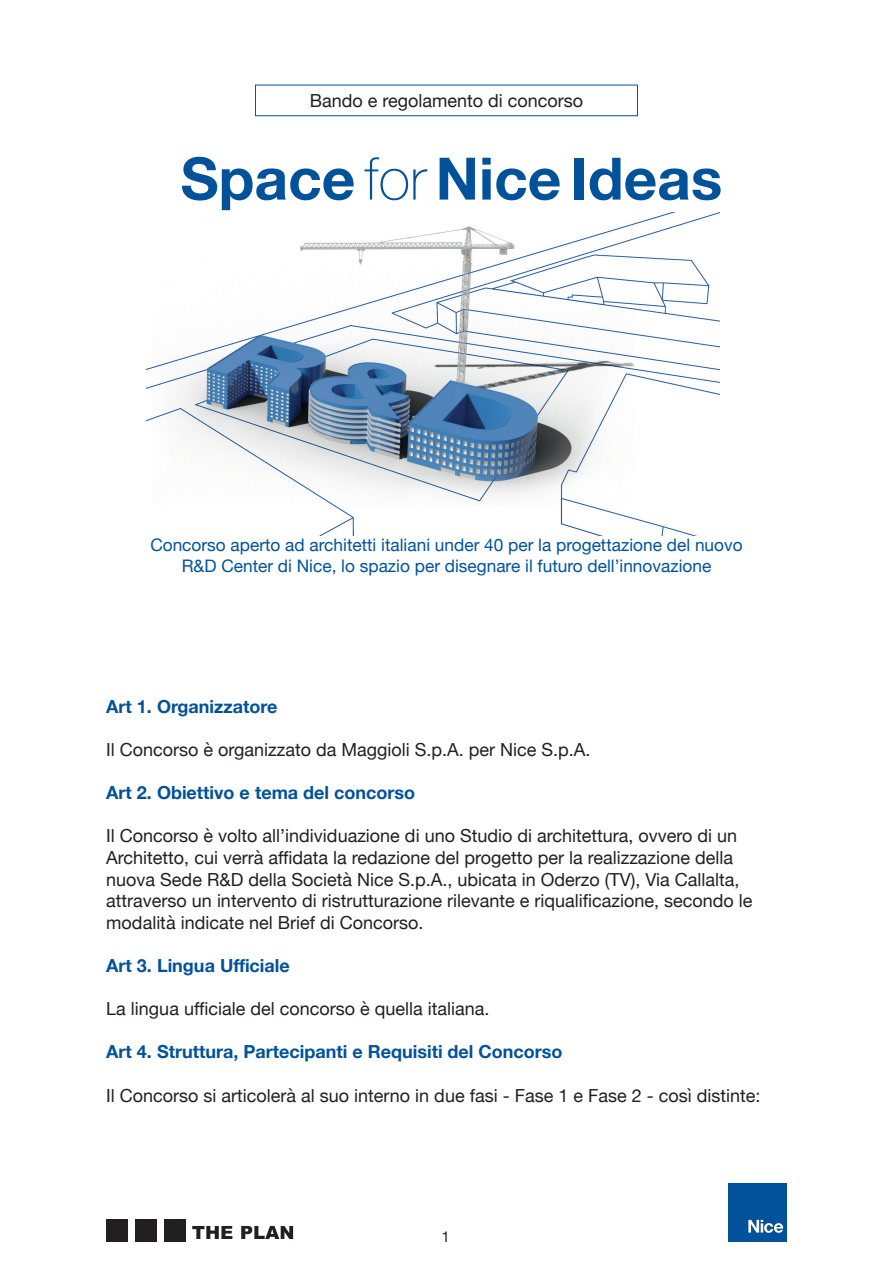
<style>
.page{position:relative;width:893px;height:1263px;background:#fff}
.page>*{position:absolute;margin:0;border:0;box-sizing:border-box;transform-origin:0 0}
.t1{font:700 58.65px "Helvetica Neue";color:#01529b}
.t2{font:18px/21.6px "Helvetica Neue";color:#231f20}
.t3{font:700 18px "Helvetica Neue";color:#01529b}
.t4{font:17.25px/20.7px "Helvetica Neue";color:#01529b;text-align:center}
.t5{font:15px "Helvetica Neue";color:#231f20}
.s1{font-weight:100}
</style>
<div class="page">
<div style="left:728px;top:1183px;width:59px;height:59px;background:#01529b"></div>
<svg style="left:748px;top:1220px;width:35px;height:13px"></svg>
<div style="left:106px;top:1220px;width:22px;height:22px;background:#231f20"></div>
<div style="left:135px;top:1220px;width:21px;height:22px;background:#231f20"></div>
<div style="left:164px;top:1220px;width:22px;height:22px;background:#231f20"></div>
<svg style="left:192px;top:1226px;width:40px;height:13px"></svg>
<svg style="left:241px;top:1226px;width:52px;height:13px"></svg>
<div style="left:255px;top:85px;width:383px;height:31px;border:1px solid #01529b"></div>
<img style="left:147px;top:213px;width:572px;height:322px">
<p class="t2" style="left:310px;top:91px;width:275px">Bando e regolamento di concorso</p>
<h1 class="t1" style="left:181px;top:133px;width:543px">Space <span class="s1">for</span> Nice Ideas</h1>
<p class="t4" style="left:150px;top:536px;width:594px">Concorso aperto ad architetti italiani under 40 per la progettazione del nuovo<br>R&amp;D Center di Nice, lo spazio per disegnare il futuro dell’innovazione</p>
<p class="t3" style="left:106px;top:692px;width:173px">Art 1. Organizzatore</p>
<p class="t2" style="left:106px;top:740px;width:486px">Il Concorso è organizzato da Maggioli S.p.A. per Nice S.p.A.</p>
<p class="t3" style="left:106px;top:779px;width:310px">Art 2. Obiettivo e tema del concorso</p>
<p class="t2" style="left:106px;top:826px;width:648px">Il Concorso è volto all’individuazione di uno Studio di architettura, ovvero di un Architetto, cui verrà affidata la redazione del progetto per la realizzazione della nuova Sede R&amp;D della Società Nice S.p.A., ubicata in Oderzo (TV), Via Callalta, attraverso un intervento di ristrutturazione rilevante e riqualificazione, secondo le modalità indicate nel Brief di Concorso.</p>
<p class="t3" style="left:106px;top:951px;width:185px">Art 3. Lingua Ufficiale</p>
<p class="t2" style="left:106px;top:999px;width:385px">La lingua ufficiale del concorso è quella italiana.</p>
<p class="t3" style="left:106px;top:1038px;width:458px">Art 4. Struttura, Partecipanti e Requisiti del Concorso</p>
<p class="t2" style="left:106px;top:1085px;width:656px">Il Concorso si articolerà al suo interno in due fasi - Fase 1 e Fase 2 - così distinte:</p>
<p class="t5" style="left:442px;top:1225px;width:10px">1</p>
</div>
